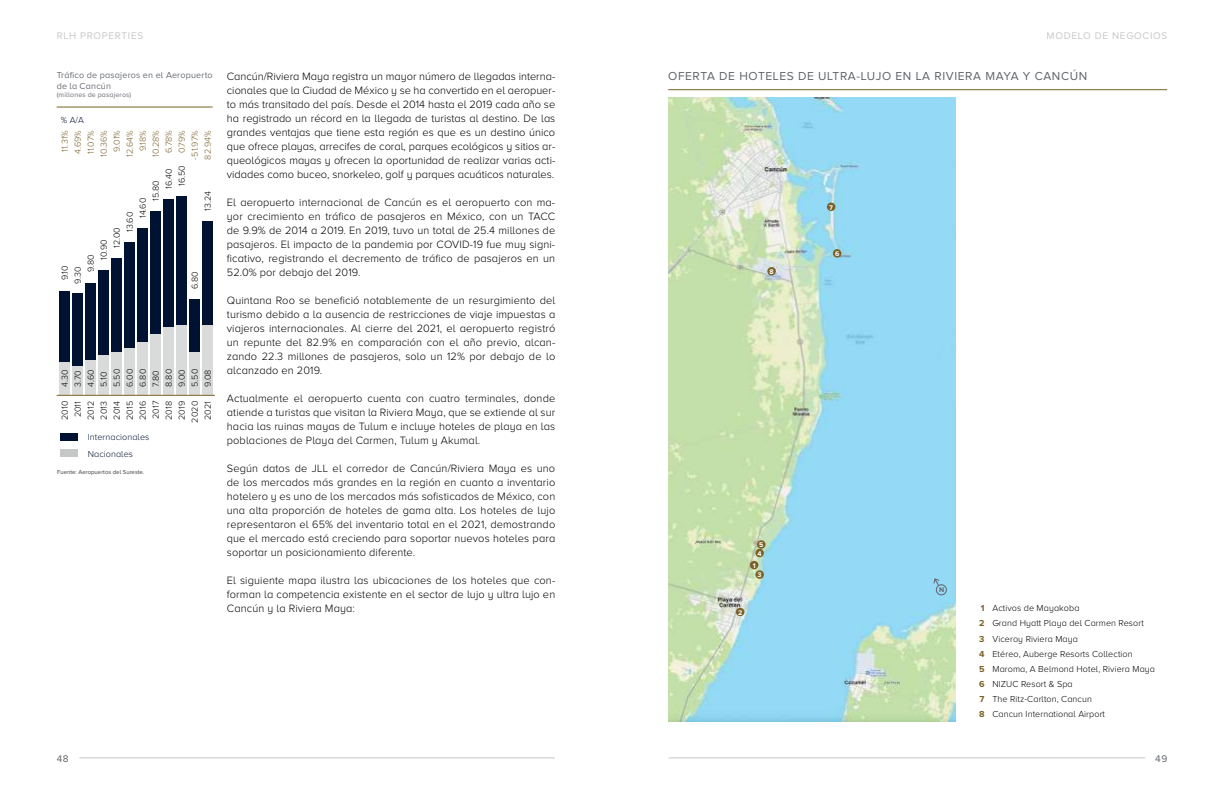
<style>
.page{position:relative;width:1224px;height:792px;background:#fff}
.page>*{position:absolute;margin:0;border:0;box-sizing:border-box;transform-origin:0 0}
.t1{font:12px "Proxima Nova A";letter-spacing:.05em;color:#5f6369}
.t2{font:300 11px/14px "Proxima Nova A";letter-spacing:.01em;color:#000;text-align:justify}
.t3{font:10px "Proxima Nova A";letter-spacing:.07em;color:#c6c8c7}
.t4{font:10px "Proxima Nova A";color:#5f6369}
.t5{font:300 9px/13px "Proxima Nova A";letter-spacing:.01em;color:#000}
.t6{font:300 9px/13px "Proxima Nova A";letter-spacing:.01em;color:#7a6127;text-align:right}
.t7{font:9px/10.8px "Proxima Nova A";letter-spacing:.015em;color:#6b6e75}
.t8{font:300 9px "Proxima Nova A";letter-spacing:.01em;color:#001231}
.t9{font:7px "Proxima Nova A";letter-spacing:.025em;color:#6b6e75}
.t10{font:700 7px "Proxima Nova A";color:#fff}
.t11{font:700 7px "Proxima Nova A";color:#5f6369}
.t12{font:6px "Proxima Nova A";color:#404042}
.s1{font-weight:700;color:#7a6127}
</style>
<div class="page">
<img style="left:669px;top:98px;width:287px;height:623px">
<hr style="left:669px;top:758px;width:476px;height:1px;background:#c6c8c7">
<hr style="left:79px;top:758px;width:476px;height:1px;background:#c6c8c7">
<div style="left:60px;top:361px;width:10px;height:34px;background:#d9dada"></div>
<div style="left:73px;top:366px;width:10px;height:29px;background:#d9dada"></div>
<div style="left:86px;top:359px;width:10px;height:36px;background:#d9dada"></div>
<div style="left:99px;top:355px;width:10px;height:40px;background:#d9dada"></div>
<div style="left:112px;top:352px;width:10px;height:43px;background:#d9dada"></div>
<div style="left:125px;top:348px;width:10px;height:47px;background:#d9dada"></div>
<div style="left:138px;top:342px;width:10px;height:53px;background:#d9dada"></div>
<div style="left:151px;top:334px;width:10px;height:61px;background:#d9dada"></div>
<div style="left:163px;top:326px;width:11px;height:69px;background:#d9dada"></div>
<div style="left:176px;top:325px;width:11px;height:70px;background:#d9dada"></div>
<div style="left:189px;top:352px;width:11px;height:43px;background:#d9dada"></div>
<div style="left:202px;top:324px;width:11px;height:71px;background:#d9dada"></div>
<div style="left:60px;top:291px;width:10px;height:70px;background:#001231"></div>
<div style="left:73px;top:294px;width:10px;height:72px;background:#001231"></div>
<div style="left:86px;top:283px;width:10px;height:76px;background:#001231"></div>
<div style="left:99px;top:270px;width:10px;height:85px;background:#001231"></div>
<div style="left:112px;top:259px;width:10px;height:93px;background:#001231"></div>
<div style="left:125px;top:242px;width:10px;height:106px;background:#001231"></div>
<div style="left:138px;top:228px;width:10px;height:114px;background:#001231"></div>
<div style="left:151px;top:211px;width:10px;height:123px;background:#001231"></div>
<div style="left:163px;top:199px;width:11px;height:127px;background:#001231"></div>
<div style="left:176px;top:197px;width:11px;height:128px;background:#001231"></div>
<div style="left:189px;top:299px;width:11px;height:53px;background:#001231"></div>
<div style="left:202px;top:221px;width:11px;height:103px;background:#001231"></div>
<hr style="left:57px;top:395px;width:158px;height:1px;background:#7a6127">
<hr style="left:57px;top:107px;width:156px;height:1px;background:#7a6127">
<div style="left:61px;top:450px;width:17px;height:7px;background:#c6c8c7"></div>
<div style="left:61px;top:433px;width:17px;height:8px;background:#001231"></div>
<hr style="left:668px;top:90px;width:499px;height:1px;background:#7a6127">
<div style="left:755px;top:570px;width:9px;height:9px;background:#7a6127;border-radius:50%"></div>
<div style="left:755px;top:549px;width:9px;height:8px;background:#7a6127;border-radius:50%"></div>
<div style="left:750px;top:561px;width:8px;height:8px;background:#7a6127;border-radius:50%"></div>
<div style="left:736px;top:608px;width:8px;height:8px;background:#7a6127;border-radius:50%"></div>
<div style="left:833px;top:249px;width:8px;height:9px;background:#7a6127;border-radius:50%"></div>
<div style="left:827px;top:203px;width:8px;height:8px;background:#7a6127;border-radius:50%"></div>
<div style="left:767px;top:267px;width:9px;height:9px;background:#7a6127;border-radius:50%"></div>
<div style="left:757px;top:540px;width:9px;height:9px;background:#7a6127;border-radius:50%"></div>
<svg style="left:934px;top:579px;width:6px;height:7px"></svg>
<div style="left:936px;top:585px;width:11px;height:10px;border:1px solid #5f6369;border-radius:50%"></div>
<p class="t3" style="left:57px;top:30px;width:88px">RLH PROPERTIES</p>
<p class="t7" style="left:57px;top:69px;width:157px">Tráfico de pasajeros en el Aeropuerto de la Cancún</p>
<p class="t9" style="left:57px;top:91px;width:76px">(millones de pasajeros)</p>
<p class="t8" style="left:61px;top:115px;width:25px">% A/A</p>
<p class="t6" style="left:58px;top:160px;width:31px;rotate:-90deg">11.31%<br>4.69%<br>11.07%<br>10.36%<br>9.01%<br>12.64%<br>9.18%<br>10.28%<br>6.78%<br>0.79% -51.97%<br>82.94%</p>
<p class="t5" style="left:162px;top:189px;width:22px;rotate:-90deg">16.40</p>
<p class="t5" style="left:175px;top:186px;width:23px;rotate:-90deg">16.50</p>
<p class="t5" style="left:149px;top:201px;width:22px;rotate:-90deg">15.80</p>
<p class="t5" style="left:201px;top:211px;width:22px;rotate:-90deg">13.24</p>
<p class="t5" style="left:136px;top:218px;width:22px;rotate:-90deg">14.60</p>
<p class="t5" style="left:123px;top:232px;width:22px;rotate:-90deg">13.60</p>
<p class="t5" style="left:110px;top:248px;width:22px;rotate:-90deg">12.00</p>
<p class="t5" style="left:97px;top:260px;width:22px;rotate:-90deg">10.90</p>
<p class="t5" style="left:84px;top:272px;width:19px;rotate:-90deg">9.80</p>
<p class="t5" style="left:58px;top:280px;width:16px;rotate:-90deg">9.10</p>
<p class="t5" style="left:71px;top:284px;width:19px;rotate:-90deg">9.30</p>
<p class="t5" style="left:188px;top:289px;width:20px;rotate:-90deg">6.80</p>
<p class="t5" style="left:58px;top:387px;width:20px;rotate:-90deg">4.30<br>3.70<br>4.60<br>5.10<br>5.50<br>6.00<br>6.80<br>7.80<br>8.80<br>9.00<br>5.50<br>9.08</p>
<p class="t5" style="left:58px;top:423px;width:23px;text-align:center;rotate:-90deg">2010<br>2011<br>2012<br>2013<br>2014<br>2015<br>2016<br>2017<br>2018<br>2019<br>2020<br>2021</p>
<p class="t8" style="left:88px;top:432px;width:63px">Internacionales</p>
<p class="t8" style="left:88px;top:449px;width:47px">Nacionales</p>
<p class="t12" style="left:57px;top:469px;width:89px">Fuente: Aeropuertos del Sureste.</p>
<p class="t2" style="left:227px;top:69px;width:330px">Cancún/Riviera Maya registra un mayor número de llegadas interna&shy;cionales que la Ciudad de México y se ha convertido en el aeropuer&shy;to más transitado del país. Desde el 2014 hasta el 2019 cada año se ha registrado un récord en la llegada de turistas al destino. De las grandes ventajas que tiene esta región es que es un destino único que ofrece playas, arrecifes de coral, parques ecológicos y sitios ar&shy;queológicos mayas y ofrecen la oportunidad de realizar varias acti&shy;vidades como buceo, snorkeleo, golf y parques acuáticos naturales.</p>
<p class="t2" style="left:227px;top:195px;width:330px">El aeropuerto internacional de Cancún es el aeropuerto con ma&shy;yor crecimiento en tráfico de pasajeros en México, con un TACC de 9.9% de 2014 a 2019. En 2019, tuvo un total de 25.4 millones de pasajeros. El impacto de la pandemia por COVID-19 fue muy signi&shy;ficativo, registrando el decremento de tráfico de pasajeros en un 52.0% por debajo del 2019.</p>
<p class="t2" style="left:227px;top:293px;width:330px">Quintana Roo se benefició notablemente de un resurgimiento del turismo debido a la ausencia de restricciones de viaje impuestas a viajeros internacionales. Al cierre del 2021, el aeropuerto registró un repunte del 82.9% en comparación con el año previo, alcan&shy;zando 22.3 millones de pasajeros, solo un 12% por debajo de lo alcanzado en 2019.</p>
<p class="t2" style="left:227px;top:391px;width:330px">Actualmente el aeropuerto cuenta con cuatro terminales, donde atiende a turistas que visitan la Riviera Maya, que se extiende al sur hacia las ruinas mayas de Tulum e incluye hoteles de playa en las poblaciones de Playa del Carmen, Tulum y Akumal.</p>
<p class="t2" style="left:227px;top:462px;width:330px">Según datos de JLL el corredor de Cancún/Riviera Maya es uno de los mercados más grandes en la región en cuanto a inventario hotelero y es uno de los mercados más sofisticados de México, con una alta proporción de hoteles de gama alta. Los hoteles de lujo representaron el 65% del inventario total en el 2021, demostrando que el mercado está creciendo para soportar nuevos hoteles para soportar un posicionamiento diferente.</p>
<p class="t2" style="left:227px;top:574px;width:330px">El siguiente mapa ilustra las ubicaciones de los hoteles que con&shy;forman la competencia existente en el sector de lujo y ultra lujo en Cancún y la Riviera Maya:</p>
<p class="t3" style="left:1047px;top:30px;width:122px">MODELO DE NEGOCIOS</p>
<p class="t1" style="left:668px;top:70px;width:421px">OFERTA DE HOTELES DE ULTRA-LUJO EN LA RIVIERA MAYA Y CANCÚN</p>
<p class="t10" style="left:829px;top:203px;width:5px">7</p>
<p class="t10" style="left:769px;top:268px;width:6px">8</p>
<p class="t10" style="left:835px;top:250px;width:6px">6</p>
<p class="t10" style="left:759px;top:541px;width:6px">5</p>
<p class="t10" style="left:758px;top:549px;width:6px">4</p>
<p class="t10" style="left:753px;top:562px;width:4px">1</p>
<p class="t10" style="left:758px;top:571px;width:6px">3</p>
<p class="t10" style="left:738px;top:608px;width:6px">2</p>
<p class="t11" style="left:939px;top:586px;width:7px">N</p>
<p class="t5" style="left:979px;top:601px;width:178px;line-height:15.1px"><span class="s1">1</span> Activos de Mayakoba<br><span class="s1">2</span> Grand Hyatt Playa del Carmen Resort<br><span class="s1">3</span> Viceroy Riviera Maya<br><span class="s1">4</span> Etéreo, Auberge Resorts Collection<br><span class="s1">5</span> Maroma, A Belmond Hotel, Riviera Maya<br><span class="s1">6</span> NIZUC Resort &amp; Spa<br><span class="s1">7</span> The Ritz-Carlton, Cancun<br><span class="s1">8</span> Cancun International Airport</p>
<p class="t4" style="left:57px;top:753px;width:14px">48</p>
<p class="t4" style="left:1155px;top:753px;width:14px">49</p>
</div>
